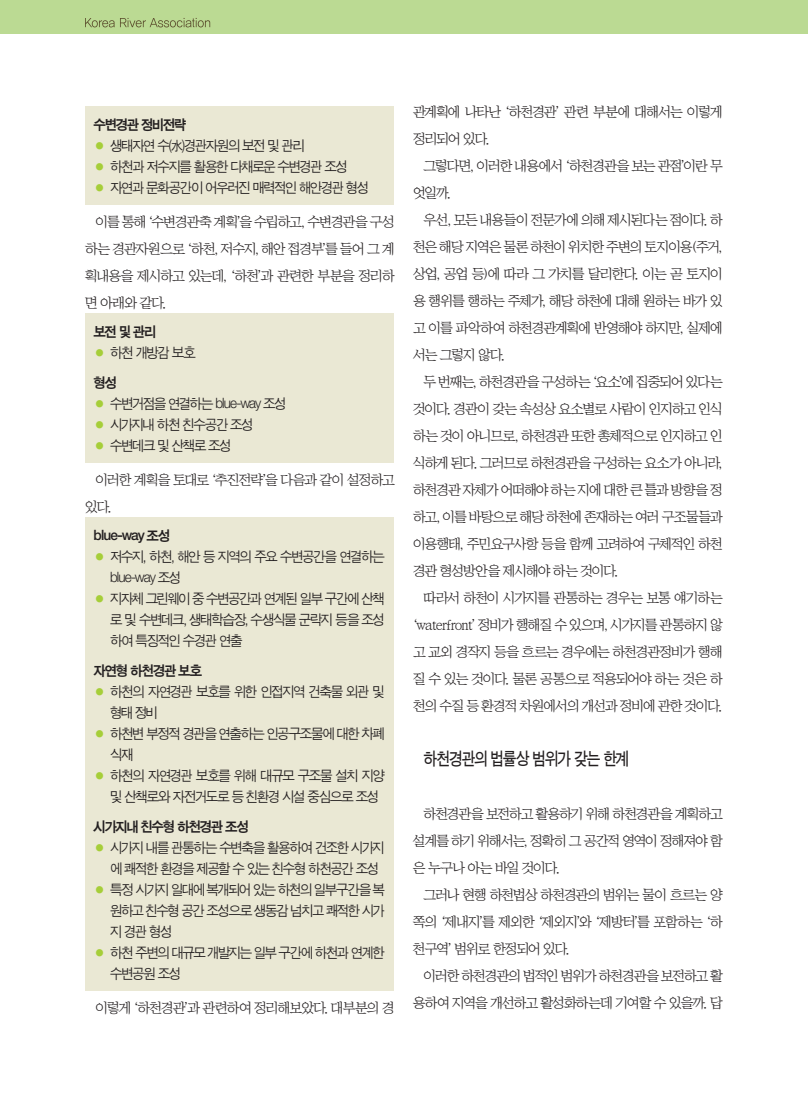
<style>
.page{position:relative;width:808px;height:1106px;background:#fff}
.page>*{position:absolute;margin:0;border:0;box-sizing:border-box;transform-origin:0 0}
.t1{font:18px "Sand Tg";letter-spacing:-.08em;color:#231f20;scale:.85 1}
.t2{font:14.25px/27px "San Ns M";letter-spacing:-.08em;color:#231f20;text-align:justify}
.t3{font:14.25px/21px "Sand Jg";letter-spacing:-.105em;color:#231f20}
.t4{font:14.25px "Sand Kg";letter-spacing:-.09em;color:#231f20}
.t5{font:14.25px "Sand Jg";letter-spacing:-.08em;color:#231f20}
.t6{font:14.25px "Sand Kg";letter-spacing:-.065em;color:#231f20}
.s1{font-family:"Sand Kg";color:#a6ce39}
</style>
<div class="page">
<div style="left:0;top:0;width:808px;height:34px;background:#bbda93"></div>
<svg style="left:85px;top:18px;width:125px;height:9px"></svg>
<div style="left:85px;top:106px;width:309px;height:99px;background:#eae8d4"></div>
<div style="left:85px;top:313px;width:309px;height:150px;background:#eae8d4"></div>
<div style="left:85px;top:517px;width:309px;height:473px;background:#eae8d4"></div>
<p class="t4" style="left:94px;top:118px;width:94px">수변경관 정비전략</p>
<p class="t3" style="left:94px;top:136px;width:213px"><span class="s1">●</span> 생태자연 수(水)경관자원의 보전 및 관리</p>
<p class="t3" style="left:94px;top:157px;width:256px"><span class="s1">●</span> 하천과 저수지를 활용한 다채로운 수변경관 조성</p>
<p class="t3" style="left:94px;top:178px;width:277px"><span class="s1">●</span> 자연과 문화공간이 어우러진 매력적인 해안경관 형성</p>
<p class="t2" style="left:85px;top:208px;width:311px;text-indent:11px">이를 통해 ‘수변경관축 계획’을 수립하고, 수변경관을 구성 하는 경관자원으로 ‘하천, 저수지, 해안 접경부’를 들어 그 계 획내용을 제시하고 있는데, ‘하천’과 관련한 부분을 정리하 면 아래와 같다.</p>
<p class="t4" style="left:94px;top:324px;width:64px">보전 및 관리</p>
<p class="t3" style="left:94px;top:342px;width:104px"><span class="s1">●</span> 하천 개방감 보호</p>
<p class="t4" style="left:94px;top:375px;width:25px">형성</p>
<p class="t5" style="left:94px;top:396px;width:194px"><span class="s1">●</span> 수변거점을 연결하는 blue-way 조성</p>
<p class="t3" style="left:94px;top:414px;width:162px"><span class="s1">●</span> 시가지내 하천 친수공간 조성</p>
<p class="t3" style="left:94px;top:435px;width:140px"><span class="s1">●</span> 수변데크 및 산책로 조성</p>
<p class="t2" style="left:85px;top:466px;width:311px;text-indent:11px">이러한 계획을 토대로 ‘추진전략’을 다음과 같이 설정하고 있다.</p>
<p class="t6" style="left:94px;top:528px;width:79px">blue-way 조성</p>
<p class="t3" style="left:110px;top:546px;width:276px;text-indent:-17px"><span class="s1">●</span> 저수지, 하천, 해안 등 지역의 주요 수변공간을 연결하는 blue-way 조성</p>
<p class="t3" style="left:110px;top:588px;width:276px;text-align:justify;text-indent:-17px"><span class="s1">●</span> 지자체 그린웨이 중 수변공간과 연계된 일부 구간에 산책 로 및 수변데크, 생태학습장, 수생식물 군락지 등을 조성 하여 특징적인 수경관 연출</p>
<p class="t4" style="left:94px;top:663px;width:110px">자연형 하천경관 보호</p>
<p class="t3" style="left:110px;top:681px;width:276px;text-indent:-17px"><span class="s1">●</span> 하천의 자연경관 보호를 위한 인접지역 건축물 외관 및 형태 정비</p>
<p class="t3" style="left:110px;top:723px;width:277px;text-indent:-17px"><span class="s1">●</span> 하천변 부정적 경관을 연출하는 인공구조물에 대한 차폐 식재</p>
<p class="t3" style="left:110px;top:765px;width:276px;text-indent:-17px"><span class="s1">●</span> 하천의 자연경관 보호를 위해 대규모 구조물 설치 지양 및 산책로와 자전거도로 등 친환경 시설 중심으로 조성</p>
<p class="t4" style="left:94px;top:819px;width:157px">시가지내 친수형 하천경관 조성</p>
<p class="t3" style="left:110px;top:837px;width:276px;text-indent:-17px"><span class="s1">●</span> 시가지 내를 관통하는 수변축을 활용하여 건조한 시가지 에 쾌적한 환경을 제공할 수 있는 친수형 하천공간 조성</p>
<p class="t3" style="left:110px;top:879px;width:276px;text-align:justify;text-indent:-17px"><span class="s1">●</span> 특정 시가지 일대에 복개되어 있는 하천의 일부구간을 복 원하고 친수형 공간 조성으로 생동감 넘치고 쾌적한 시가 지 경관 형성</p>
<p class="t3" style="left:110px;top:942px;width:276px;text-indent:-17px"><span class="s1">●</span> 하천 주변의 대규모 개발지는 일부 구간에 하천과 연계한 수변공원 조성</p>
<p class="t2" style="left:96px;top:994px;width:301px">이렇게 ‘하천경관’과 관련하여 정리해보았다. 대부분의 경</p>
<p class="t2" style="left:413px;top:98px;width:311px">관계획에 나타난 ‘하천경관’ 관련 부분에 대해서는 이렇게 정리되어 있다.</p>
<p class="t2" style="left:413px;top:152px;width:311px;text-indent:11px">그렇다면, 이러한 내용에서 ‘하천경관을 보는 관점’이란 무 엇일까.</p>
<p class="t2" style="left:413px;top:206px;width:311px;text-indent:11px">우선, 모든 내용들이 전문가에 의해 제시된다는 점이다. 하 천은 해당 지역은 물론 하천이 위치한 주변의 토지이용(주거, 상업, 공업 등)에 따라 그 가치를 달리한다. 이는 곧 토지이 용 행위를 행하는 주체가, 해당 하천에 대해 원하는 바가 있 고 이를 파악하여 하천경관계획에 반영해야 하지만, 실제에 서는 그렇지 않다.</p>
<p class="t2" style="left:413px;top:368px;width:311px;text-indent:11px">두 번째는, 하천경관을 구성하는 ‘요소’에 집중되어 있다는 것이다. 경관이 갖는 속성상 요소별로 사람이 인지하고 인식 하는 것이 아니므로, 하천경관 또한 총체적으로 인지하고 인 식하게 된다. 그러므로 하천경관을 구성하는 요소가 아니라, 하천경관 자체가 어떠해야 하는 지에 대한 큰 틀과 방향을 정 하고, 이를 바탕으로 해당 하천에 존재하는 여러 구조물들과 이용행태, 주민요구사항 등을 함께 고려하여 구체적인 하천 경관 형성방안을 제시해야 하는 것이다.</p>
<p class="t2" style="left:413px;top:584px;width:311px;text-indent:11px">따라서 하천이 시가지를 관통하는 경우는 보통 얘기하는 ‘waterfront’ 정비가 행해질 수 있으며, 시가지를 관통하지 않 고 교외 경작지 등을 흐르는 경우에는 하천경관정비가 행해 질 수 있는 것이다. 물론 공통으로 적용되어야 하는 것은 하 천의 수질 등 환경적 차원에서의 개선과 정비에 관한 것이다.</p>
<p class="t1" style="left:423px;top:750px;width:244px">하천경관의 법률상 범위가 갖는 한계</p>
<p class="t2" style="left:413px;top:800px;width:311px;text-indent:11px">하천경관을 보전하고 활용하기 위해 하천경관을 계획하고 설계를 하기 위해서는, 정확히 그 공간적 영역이 정해져야 함 은 누구나 아는 바일 것이다.</p>
<p class="t2" style="left:413px;top:881px;width:311px;text-indent:11px">그러나 현행 하천법상 하천경관의 범위는 물이 흐르는 양 쪽의 ‘제내지’를 제외한 ‘제외지’와 ‘제방터’를 포함하는 ‘하 천구역’ 범위로 한정되어 있다.</p>
<p class="t2" style="left:413px;top:962px;width:311px;text-align:right">이러한 하천경관의 법적인 범위가 하천경관을 보전하고 활 용하여 지역을 개선하고 활성화하는데 기여할 수 있을까. 답</p>
</div>
